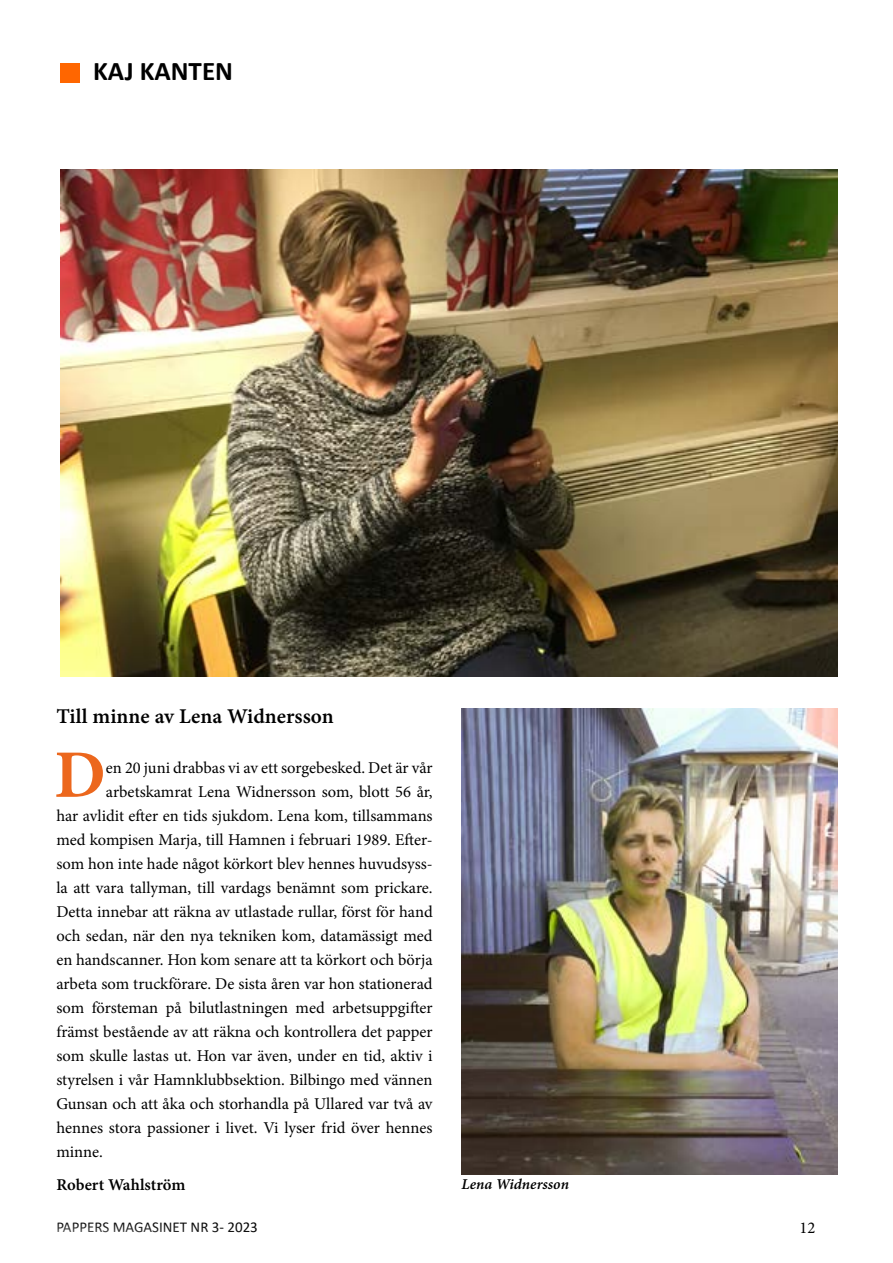
<style>
.page{position:relative;width:893px;height:1263px;background:#fff}
.page>*{position:absolute;margin:0;border:0;box-sizing:border-box;transform-origin:0 0}
.t1{font:700 67.95px "Minion Pro";color:#ec671d}
.t2{font:700 27px "Calibri";color:#000}
.t3{font:21px "Minion Pro Semibold Capt";color:#000}
.t4{font:16.5px "Minion Pro";letter-spacing:-.005em;color:#000}
.t5{font:16.5px "Minion Pro Semibold Capt";color:#000}
.t6{font:15px "Calibri";color:#000}
.t7{font:15px "Minion Pro Semibold It Capt";color:#000}
</style>
<div class="page">
<div style="left:60px;top:63px;width:19px;height:20px;background:#f60"></div>
<img style="left:61px;top:169px;width:777px;height:507px">
<img style="left:461px;top:708px;width:377px;height:466px">
<h2 class="t2" style="left:93px;top:52px;width:141px">KAJ KANTEN</h2>
<p class="t3" style="left:56px;top:702px;width:279px">Till minne av Lena Widnersson</p>
<h1 class="t1" style="left:54px;top:727px;width:53px">D</h1>
<p class="t4" style="left:106px;top:756px;width:328px">en 20 juni drabbas vi av ett sorgebesked. Det är vår</p>
<p class="t4" style="left:106px;top:780px;width:328px">arbetskamrat Lena Widnersson som, blott 56 år,</p>
<p class="t4" style="left:56px;top:804px;width:378px">har avlidit efter en tids sjukdom. Lena kom, tillsammans</p>
<p class="t4" style="left:56px;top:828px;width:378px">med kompisen Marja, till Hamnen i februari 1989. Efter-</p>
<p class="t4" style="left:56px;top:852px;width:378px">som hon inte hade något körkort blev hennes huvudsyss-</p>
<p class="t4" style="left:56px;top:876px;width:378px">la att vara tallyman, till vardags benämnt som prickare.</p>
<p class="t4" style="left:56px;top:900px;width:378px">Detta innebar att räkna av utlastade rullar, först för hand</p>
<p class="t4" style="left:56px;top:924px;width:378px">och sedan, när den nya tekniken kom, datamässigt med</p>
<p class="t4" style="left:56px;top:948px;width:378px">en handscanner. Hon kom senare att ta körkort och börja</p>
<p class="t4" style="left:56px;top:972px;width:378px">arbeta som truckförare. De sista åren var hon stationerad</p>
<p class="t4" style="left:56px;top:996px;width:378px">som försteman på bilutlastningen med arbetsuppgifter</p>
<p class="t4" style="left:56px;top:1020px;width:378px">främst bestående av att räkna och kontrollera det papper</p>
<p class="t4" style="left:56px;top:1045px;width:378px">som skulle lastas ut. Hon var även, under en tid, aktiv i</p>
<p class="t4" style="left:56px;top:1069px;width:378px">styrelsen i vår Hamnklubbsektion. Bilbingo med vännen</p>
<p class="t4" style="left:56px;top:1093px;width:378px">Gunsan och att åka och storhandla på Ullared var två av</p>
<p class="t4" style="left:56px;top:1117px;width:378px">hennes stora passioner i livet. Vi lyser frid över hennes</p>
<p class="t4" style="left:56px;top:1141px;width:48px">minne.</p>
<p class="t5" style="left:56px;top:1172px;width:131px">Robert Wahlström</p>
<p class="t7" style="left:461px;top:1173px;width:109px">Lena Widnersson</p>
<p class="t6" style="left:56px;top:1217px;width:203px">PAPPERS MAGASINET NR 3- 2023</p>
<p class="t4" style="left:799px;top:1217px;width:17px">12</p>
</div>
